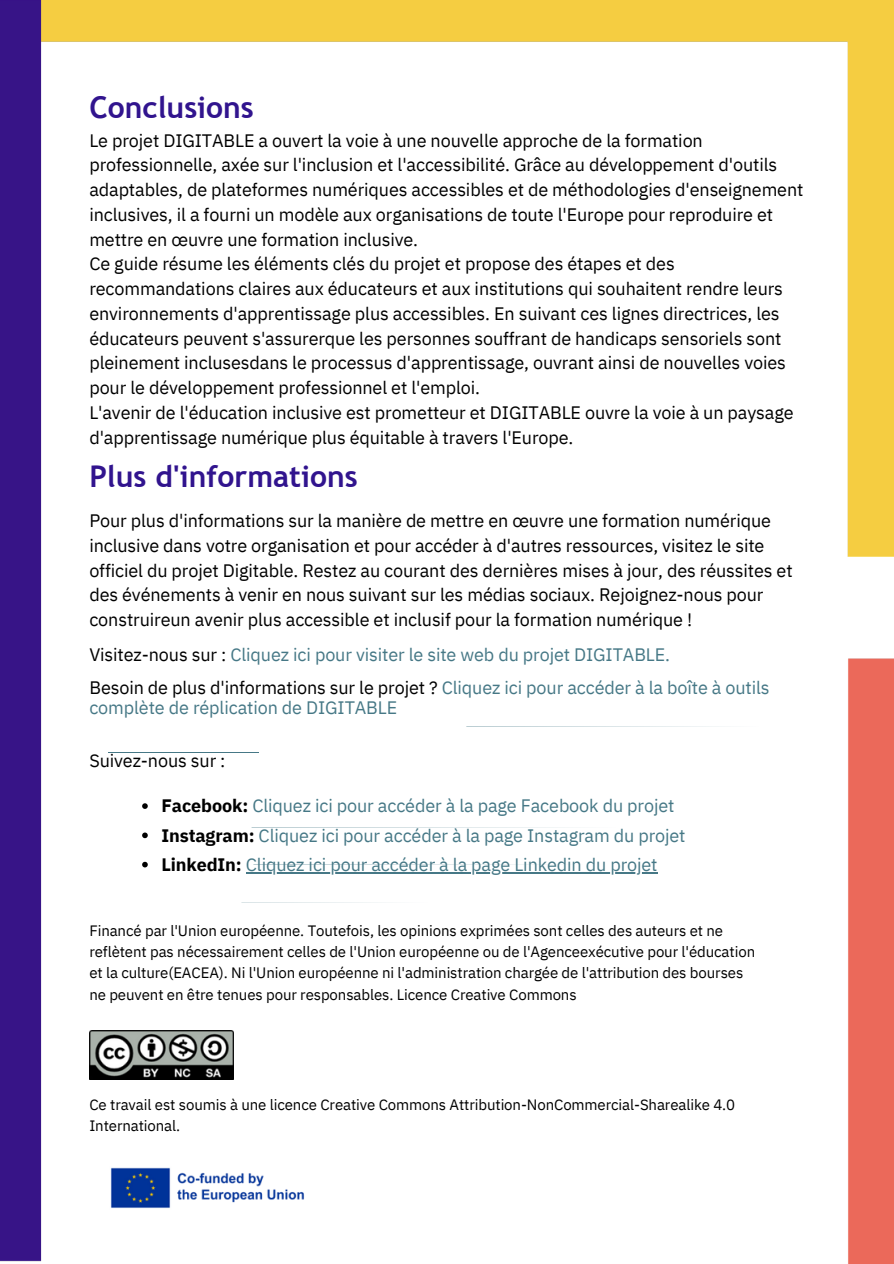
<style>
.page{position:relative;width:894px;height:1264px;background:#fff}
.page>*{position:absolute;margin:0;border:0;box-sizing:border-box;transform-origin:0 0}
.t1{font:700 30px "Trebuchet MS";color:#31148e}
.t2{font:18px/24.8px "IBM Plex Sans";letter-spacing:-.005em;color:#000}
.t3{font:18px/32.7px "IBM Plex Sans";letter-spacing:-.005em;color:#467886}
.t4{font:15px/21.3px "IBM Plex Sans";letter-spacing:-.005em;color:#000}
.s1{color:#000}
.s2{font-weight:700;color:#000}
</style>
<div class="page">
<img style="left:0;top:0;width:893px;height:1263px">
<hr style="left:108px;top:752px;width:150px;height:1px;background:#467886">
<hr style="left:241px;top:901px;width:366px;height:1px;background:#467886">
<hr style="left:251px;top:827px;width:373px;height:1px;background:#467886">
<hr style="left:253px;top:864px;width:337px;height:1px;background:#467886">
<hr style="left:466px;top:726px;width:299px;height:1px;background:#467886">
<img style="left:108px;top:1164px;width:204px;height:45px">
<img style="left:89px;top:1030px;width:144px;height:49px">
<svg style="left:142px;top:803px;width:6px;height:6px"></svg>
<svg style="left:142px;top:832px;width:6px;height:6px"></svg>
<svg style="left:142px;top:861px;width:6px;height:6px"></svg>
<hr style="left:246px;top:872px;width:411px;height:1px;background:#467886">
<p class="t1" style="left:89px;top:90px;width:166px">Conclusions</p>
<p class="t2" style="left:89px;top:127px;width:715px">Le projet DIGITABLE a ouvert la voie à une nouvelle approche de la formation professionnelle, axée sur l'inclusion et l'accessibilité. Grâce au développement d'outils adaptables, de plateformes numériques accessibles et de méthodologies d'enseignement inclusives, il a fourni un modèle aux organisations de toute l'Europe pour reproduire et mettre en œuvre une formation inclusive.<br>Ce guide résume les éléments clés du projet et propose des étapes et des recommandations claires aux éducateurs et aux institutions qui souhaitent rendre leurs environnements d'apprentissage plus accessibles. En suivant ces lignes directrices, les éducateurs peuvent s'assurerque les personnes souffrant de handicaps sensoriels sont pleinement inclusesdans le processus d'apprentissage, ouvrant ainsi de nouvelles voies pour le développement professionnel et l'emploi.<br>L'avenir de l'éducation inclusive est prometteur et DIGITABLE ouvre la voie à un paysage d'apprentissage numérique plus équitable à travers l'Europe.</p>
<h1 class="t1" style="left:89px;top:459px;width:270px">Plus d'informations</h1>
<h1 class="t2" style="left:89px;top:508px;width:704px">Pour plus d'informations sur la manière de mettre en œuvre une formation numérique inclusive dans votre organisation et pour accéder à d'autres ressources, visitez le site officiel du projet Digitable. Restez au courant des dernières mises à jour, des réussites et des événements à venir en nous suivant sur les médias sociaux. Rejoignez-nous pour construireun avenir plus accessible et inclusif pour la formation numérique !</h1>
<h1 class="t3" style="left:89px;top:638px;width:681px"><span class="s1">Visitez-nous sur :</span> Cliquez ici pour visiter le site web du projet DIGITABLE.<br><span class="s1">Besoin de plus d'informations sur le projet ?</span> Cliquez ici pour accéder à la boîte à outils</h1>
<h1 class="t3" style="left:89px;top:690px;width:309px">complète de réplication de DIGITABLE</h1>
<h2 class="t2" style="left:89px;top:747px;width:138px">Suivez-nous sur :</h2>
<h2 class="t3" style="left:161px;top:789px;width:514px"><span class="s2">Facebook:</span> Cliquez ici pour accéder à la page Facebook du projet</h2>
<p class="t3" style="left:161px;top:818px;width:525px"><span class="s2">Instagram:</span> Cliquez ici pour accéder à la page Instagram du projet</p>
<p class="t3" style="left:161px;top:847px;width:497px"><span class="s2">LinkedIn:</span> Cliquez ici pour accéder à la page Linkedin du projet</p>
<p class="t4" style="left:89px;top:919px;width:667px">Financé par l'Union européenne. Toutefois, les opinions exprimées sont celles des auteurs et ne reflètent pas nécessairement celles de l'Union européenne ou de l'Agenceexécutive pour l'éducation et la culture(EACEA). Ni l'Union européenne ni l'administration chargée de l'attribution des bourses ne peuvent en être tenues pour responsables. Licence Creative Commons</p>
<p class="t4" style="left:89px;top:1094px;width:647px;line-height:20.2px">Ce travail est soumis à une licence Creative Commons Attribution-NonCommercial-Sharealike 4.0<br>International.</p>
</div>
